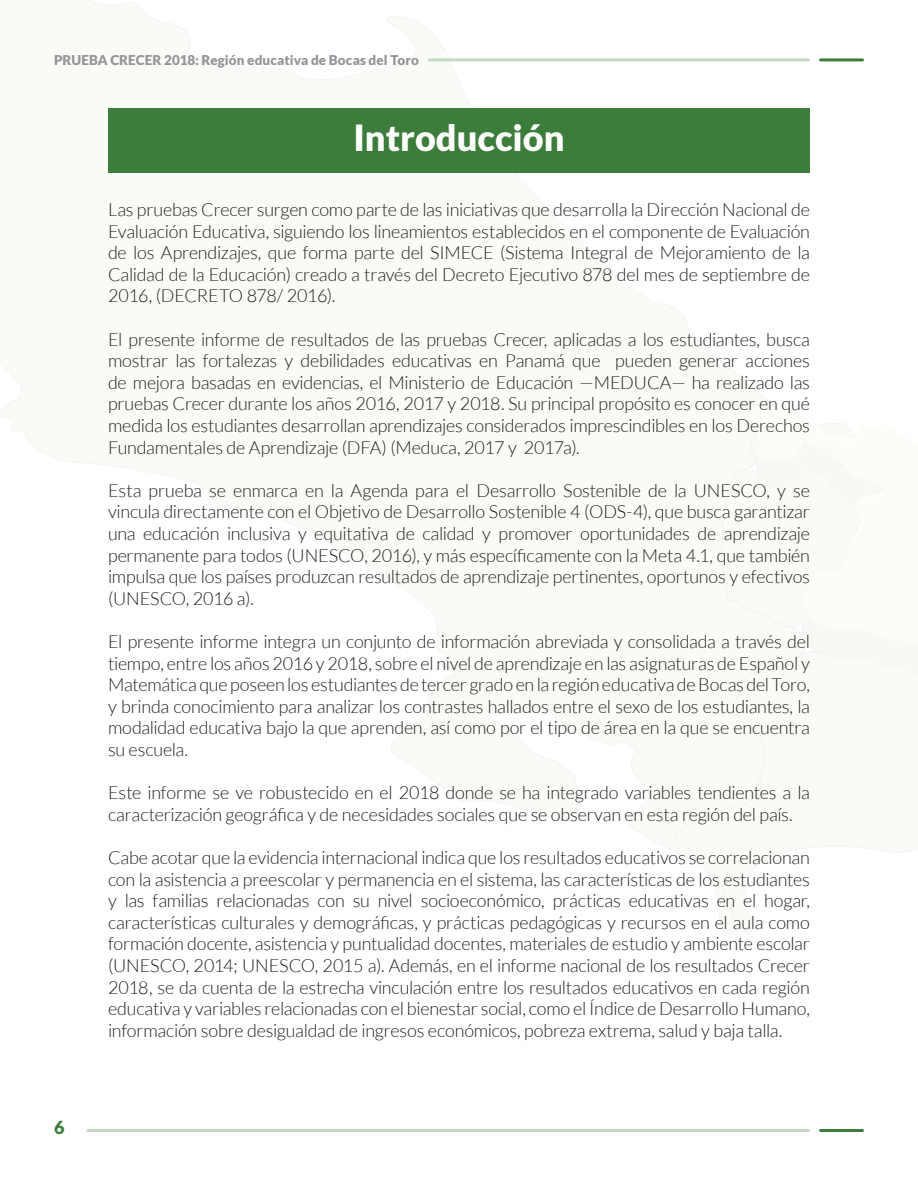
<style>
.page{position:relative;width:918px;height:1188px;background:#fff}
.page>*{position:absolute;margin:0;border:0;box-sizing:border-box;transform-origin:0 0}
.Áreas{font:900 36px "Lato";color:#fff}
.Cuerpos_de_texto_1_c{font:300 18px/21.6px "Lato";letter-spacing:-.01em;color:#231f20;text-align:justify}
.t1{font:900 18px "Lato";color:#3c7d3c}
.t2{font:900 13.5px "Lato";letter-spacing:.005em;color:#939598}
</style>
<div class="page">
<svg style="left:675px;top:687px;width:241px;height:247px;fill:#f9fcf6"></svg>
<div style="left:721px;top:423px;width:197px;height:264px;background:#f9fcf6"></div>
<hr style="left:88px;top:1129px;width:720px;height:3px;background:#c5d8c5">
<hr style="left:429px;top:58px;width:379px;height:3px;background:#c5d8c5">
<hr style="left:821px;top:58px;width:41px;height:3px;background:#3c7d3c">
<hr style="left:821px;top:1129px;width:41px;height:3px;background:#3c7d3c">
<div style="left:108px;top:108px;width:702px;height:65px;background:#3c7d3c"></div>
<p class="t2" style="left:54px;top:53px;width:366px">PRUEBA CRECER 2018: Región educativa de Bocas del Toro</p>
<p class="Áreas" style="left:353px;top:117px;width:213px">Introducción</p>
<p class="t1" style="left:54px;top:1117px;width:12px">6</p>
<p class="Cuerpos_de_texto_1_c" style="left:108px;top:199px;width:704px">Las pruebas Crecer surgen como parte de las iniciativas que desarrolla la Dirección Nacional de Evaluación Educativa, siguiendo los lineamientos establecidos en el componente de Evaluación de los Aprendizajes, que forma parte del SIMECE (Sistema Integral de Mejoramiento de la Calidad de la Educación) creado a través del Decreto Ejecutivo 878 del mes de septiembre de 2016, (DECRETO 878/ 2016).</p>
<p class="Cuerpos_de_texto_1_c" style="left:108px;top:328px;width:704px">El presente informe de resultados de las pruebas Crecer, aplicadas a los estudiantes, busca mostrar las fortalezas y debilidades educativas en Panamá que pueden generar acciones de mejora basadas en evidencias, el Ministerio de Educación —MEDUCA— ha realizado las pruebas Crecer durante los años 2016, 2017 y 2018. Su principal propósito es conocer en qué medida los estudiantes desarrollan aprendizajes considerados imprescindibles en los Derechos Fundamentales de Aprendizaje (DFA) (Meduca, 2017 y 2017a).</p>
<p class="Cuerpos_de_texto_1_c" style="left:108px;top:480px;width:704px">Esta prueba se enmarca en la Agenda para el Desarrollo Sostenible de la UNESCO, y se vincula directamente con el Objetivo de Desarrollo Sostenible 4 (ODS-4), que busca garantizar una educación inclusiva y equitativa de calidad y promover oportunidades de aprendizaje permanente para todos (UNESCO, 2016), y más específicamente con la Meta 4.1, que también impulsa que los países produzcan resultados de aprendizaje pertinentes, oportunos y efectivos (UNESCO, 2016 a).</p>
<p class="Cuerpos_de_texto_1_c" style="left:108px;top:631px;width:703px">El presente informe integra un conjunto de información abreviada y consolidada a través del tiempo, entre los años 2016 y 2018, sobre el nivel de aprendizaje en las asignaturas de Español y Matemática que poseen los estudiantes de tercer grado en la región educativa de Bocas del Toro, y brinda conocimiento para analizar los contrastes hallados entre el sexo de los estudiantes, la modalidad educativa bajo la que aprenden, así como por el tipo de área en la que se encuentra su escuela.</p>
<p class="Cuerpos_de_texto_1_c" style="left:108px;top:782px;width:703px">Este informe se ve robustecido en el 2018 donde se ha integrado variables tendientes a la caracterización geográfica y de necesidades sociales que se observan en esta región del país.</p>
<p class="Cuerpos_de_texto_1_c" style="left:108px;top:847px;width:704px">Cabe acotar que la evidencia internacional indica que los resultados educativos se correlacionan con la asistencia a preescolar y permanencia en el sistema, las características de los estudiantes y las familias relacionadas con su nivel socioeconómico, prácticas educativas en el hogar, características culturales y demográficas, y prácticas pedagógicas y recursos en el aula como formación docente, asistencia y puntualidad docentes, materiales de estudio y ambiente escolar (UNESCO, 2014; UNESCO, 2015 a). Además, en el informe nacional de los resultados Crecer 2018, se da cuenta de la estrecha vinculación entre los resultados educativos en cada región educativa y variables relacionadas con el bienestar social, como el Índice de Desarrollo Humano, información sobre desigualdad de ingresos económicos, pobreza extrema, salud y baja talla.</p>
</div>
